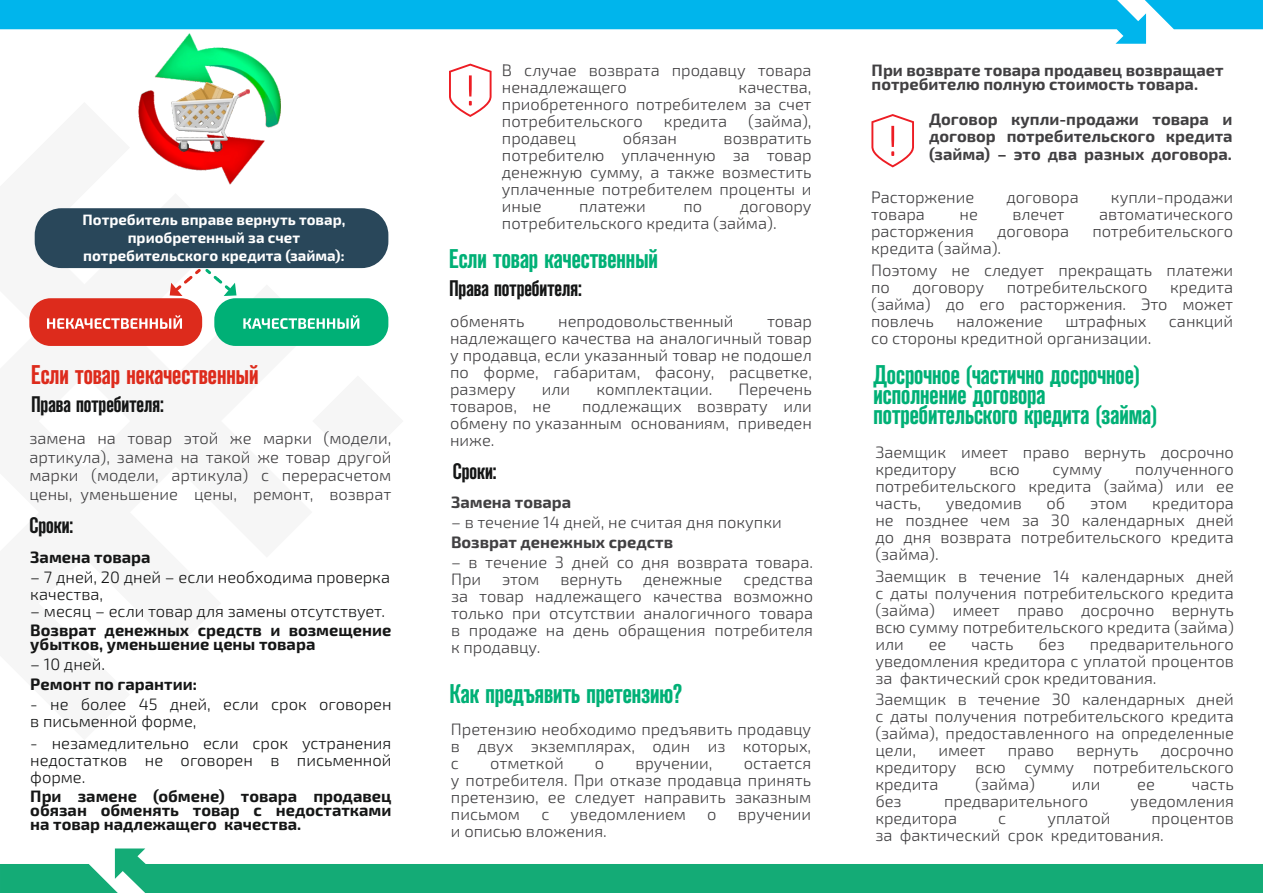
<style>
.page{position:relative;width:1263px;height:893px;background:#fff}
.page>*{position:absolute;margin:0;border:0;box-sizing:border-box;transform-origin:0 0}
.t1{font:27px/20.2px "Reforma Grotesk Demi";color:#00b076}
.t2{font:27px "Reforma Grotesk Demi";color:#dd2b1c}
.t3{font:22.5px "Reforma Grotesk Demi";color:#151616}
.t4{font:300 16.5px/17px "Exo 2";color:#414042;text-align:justify}
.t5{font:300 16.5px/17px "Exo 2";color:#151616}
.t6{font:700 16.5px/17.9px "Exo 2.0";color:#414042;text-align:justify}
.t7{font:700 16.5px/13.8px "Exo 2.0";color:#151616}
.t8{font:700 15px/18px "Exo 2.0";color:#fff;text-align:center}
</style>
<div class="page">
<svg style="left:0;top:848px;width:1263px;height:45px;fill:#14ab76"></svg>
<svg style="left:0;top:0;width:1263px;height:44px;fill:#00b5ec"></svg>
<div style="left:35px;top:208px;width:353px;height:60px;background:#29475a;border-radius:27px"></div>
<svg style="left:170px;top:268px;width:66px;height:28px"></svg>
<div style="left:29px;top:298px;width:173px;height:48px;background:#dd2b1c;border-radius:21px"></div>
<svg style="left:47px;top:315px;width:135px;height:14px"></svg>
<div style="left:214px;top:298px;width:174px;height:48px;background:#00b076;border-radius:21px"></div>
<svg style="left:243px;top:315px;width:116px;height:14px"></svg>
<svg style="left:449px;top:64px;width:42px;height:53px"></svg>
<svg style="left:871px;top:114px;width:43px;height:53px"></svg>
<img style="left:132px;top:31px;width:156px;height:154px">
<img style="left:168px;top:82px;width:82px;height:70px">
<p class="t8" style="left:82px;top:212px;width:264px">Потребитель вправе вернуть товар, приобретенный за счет потребительского кредита (займа):</p>
<h1 class="t2" style="left:31px;top:365px;width:229px">Если товар некачественный</h1>
<h2 class="t3" style="left:31px;top:396px;width:134px">Права потребителя:</h2>
<p class="t4" style="left:29px;top:428px;width:363px;line-height:18.8px">замена на товар этой же марки (модели, артикула), замена на такой же товар другой марки (модели, артикула) с перерасчетом цены, уменьшение цены, ремонт, возврат</p>
<h2 class="t3" style="left:29px;top:518px;width:45px">Сроки:</h2>
<p class="t7" style="left:30px;top:552px;width:122px">Замена товара</p>
<p class="t5" style="left:30px;top:568px;width:361px">– 7 дней, 20 дней – если необходима проверка качества,</p>
<p class="t5" style="left:30px;top:602px;width:356px">– месяц – если товар для замены отсутствует.</p>
<p class="t7" style="left:30px;top:625px;width:363px">Возврат денежных средств и возмещение убытков, уменьшение цены товара</p>
<p class="t5" style="left:30px;top:655px;width:76px">– 10 дней.</p>
<p class="t7" style="left:30px;top:679px;width:168px">Ремонт по гарантии:</p>
<p class="t5" style="left:30px;top:695px;width:363px">- не более 45 дней, если срок оговорен в письменной форме,</p>
<p class="t5" style="left:30px;top:733px;width:363px;text-align:justify">- незамедлительно если срок устранения недостатков не оговорен в письменной форме.</p>
<p class="t7" style="left:30px;top:791px;width:363px;text-align:justify">При замене (обмене) товара продавец обязан обменять товар с недостатками на товар надлежащего качества.</p>
<p class="t4" style="left:502px;top:61px;width:311px">В случае возврата продавцу товара ненадлежащего</p>
<p class="t4" style="left:502px;top:78px;width:311px;text-indent:237px">качества, приобретенного потребителем за счет потребительского</p>
<p class="t4" style="left:664px;top:112px;width:65px">кредита</p>
<p class="t4" style="left:748px;top:112px;width:65px">(займа),</p>
<p class="t4" style="left:502px;top:129px;width:76px">продавец</p>
<p class="t4" style="left:623px;top:129px;width:56px">обязан</p>
<p class="t4" style="left:502px;top:129px;width:311px;text-indent:222px">возвратить потребителю уплаченную за товар денежную сумму, а также возместить уплаченные потребителем проценты и иные</p>
<p class="t4" style="left:502px;top:197px;width:311px;text-indent:238px">договору потребительского кредита (займа).</p>
<h1 class="t1" style="left:449px;top:250px;width:210px">Если товар качественный</h1>
<p class="t4" style="left:579px;top:197px;width:68px">платежи</p>
<p class="t4" style="left:683px;top:197px;width:20px">по</p>
<h2 class="t3" style="left:449px;top:280px;width:134px">Права потребителя:</h2>
<p class="t4" style="left:450px;top:312px;width:76px">обменять</p>
<p class="t4" style="left:558px;top:312px;width:177px">непродовольственный</p>
<p class="t4" style="left:450px;top:312px;width:363px;text-indent:317px">товар надлежащего качества на аналогичный товар у продавца, если указанный товар не подошел по форме, габаритам, фасону, расцветке, размеру</p>
<p class="t4" style="left:542px;top:380px;width:30px">или</p>
<p class="t4" style="left:596px;top:380px;width:117px">комплектации.</p>
<p class="t4" style="left:738px;top:380px;width:75px">Перечень</p>
<p class="t4" style="left:450px;top:397px;width:102px">товаров, не</p>
<p class="t4" style="left:450px;top:397px;width:363px;text-indent:132px">подлежащих возврату или обмену по указанным основаниям, приведен ниже.</p>
<h2 class="t3" style="left:453px;top:463px;width:45px">Сроки:</h2>
<p class="t6" style="left:451px;top:495px;width:122px">Замена товара</p>
<p class="t4" style="left:451px;top:513px;width:332px">– в течение 14 дней, не считая дня покупки</p>
<p class="t6" style="left:451px;top:534px;width:224px">Возврат денежных средств</p>
<p class="t4" style="left:451px;top:553px;width:363px">– в течение 3 дней со дня возврата товара.<br>При</p>
<p class="t4" style="left:451px;top:570px;width:364px;text-indent:292px">средства за товар надлежащего качества возможно только при отсутствии аналогичного товара в продаже на день обращения потребителя к продавцу.</p>
<p class="t4" style="left:502px;top:570px;width:39px">этом</p>
<p class="t4" style="left:560px;top:570px;width:63px">вернуть</p>
<p class="t4" style="left:643px;top:570px;width:81px">денежные</p>
<h1 class="t1" style="left:450px;top:686px;width:234px">Как предъявить претензию?</h1>
<p class="t4" style="left:451px;top:720px;width:362px">Претензию необходимо предъявить продавцу в двух экземплярах, один из которых, с</p>
<p class="t4" style="left:490px;top:754px;width:75px">отметкой</p>
<p class="t4" style="left:595px;top:754px;width:11px">о</p>
<p class="t4" style="left:635px;top:754px;width:79px">вручении,</p>
<p class="t4" style="left:451px;top:754px;width:362px;text-indent:293px">остается у потребителя. При отказе продавца принять претензию, ее следует направить заказным письмом</p>
<p class="t4" style="left:541px;top:805px;width:10px">с</p>
<p class="t4" style="left:571px;top:805px;width:117px">уведомлением</p>
<p class="t4" style="left:707px;top:805px;width:11px">о</p>
<p class="t4" style="left:738px;top:805px;width:75px">вручении</p>
<p class="t4" style="left:451px;top:822px;width:157px">и описью вложения.</p>
<p class="t6" style="left:872px;top:65px;width:354px;line-height:13.8px">При возврате товара продавец возвращает потребителю полную стоимость товара.</p>
<p class="t6" style="left:929px;top:111px;width:305px">Договор купли-продажи товара и договор потребительского кредита (займа) – это два разных договора.</p>
<p class="t4" style="left:871px;top:188px;width:105px">Расторжение</p>
<p class="t4" style="left:1006px;top:188px;width:74px">договора</p>
<p class="t4" style="left:1111px;top:188px;width:124px">купли-продажи</p>
<p class="t4" style="left:871px;top:205px;width:55px">товара</p>
<p class="t4" style="left:959px;top:205px;width:20px">не</p>
<p class="t4" style="left:1012px;top:205px;width:54px">влечет</p>
<p class="t4" style="left:1099px;top:205px;width:136px">автоматического</p>
<p class="t4" style="left:871px;top:222px;width:104px">расторжения</p>
<p class="t4" style="left:997px;top:222px;width:74px">договора</p>
<p class="t4" style="left:1092px;top:222px;width:142px">потребительского</p>
<p class="t4" style="left:871px;top:237px;width:364px;line-height:21.8px">кредита (займа).<br>Поэтому не следует прекращать платежи</p>
<p class="t4" style="left:871px;top:278px;width:20px">по</p>
<p class="t4" style="left:912px;top:278px;width:73px">договору</p>
<p class="t4" style="left:1007px;top:278px;width:142px">потребительского</p>
<p class="t4" style="left:871px;top:278px;width:364px;text-indent:299px">кредита (займа) до его расторжения. Это может повлечь</p>
<p class="t4" style="left:956px;top:312px;width:88px">наложение</p>
<p class="t4" style="left:1065px;top:312px;width:83px">штрафных</p>
<p class="t4" style="left:1169px;top:312px;width:66px">санкций</p>
<p class="t4" style="left:871px;top:329px;width:282px">со стороны кредитной организации.</p>
<h1 class="t1" style="left:873px;top:366px;width:285px">Досрочное (частично досрочное) исполнение договора потребительского кредита (займа)</h1>
<p class="t4" style="left:875px;top:443px;width:360px">Заемщик имеет право вернуть досрочно кредитору</p>
<p class="t4" style="left:875px;top:460px;width:360px;text-indent:260px">полученного потребительского кредита (займа) или ее часть,</p>
<p class="t4" style="left:989px;top:460px;width:32px">всю</p>
<p class="t4" style="left:1052px;top:460px;width:51px">сумму</p>
<p class="t4" style="left:946px;top:494px;width:78px">уведомив</p>
<p class="t4" style="left:1047px;top:494px;width:20px">об</p>
<p class="t4" style="left:1090px;top:494px;width:39px">этом</p>
<p class="t4" style="left:875px;top:494px;width:360px;text-indent:277px">кредитора не позднее чем за 30 календарных дней до дня возврата потребительского кредита (займа).</p>
<p class="t4" style="left:875px;top:567px;width:360px">Заемщик в течение 14 календарных дней с даты получения потребительского кредита (займа) имеет право досрочно вернуть всю сумму потребительского кредита (займа) или</p>
<p class="t4" style="left:929px;top:635px;width:19px">ее</p>
<p class="t4" style="left:971px;top:635px;width:44px">часть</p>
<p class="t4" style="left:1038px;top:635px;width:28px">без</p>
<p class="t4" style="left:875px;top:635px;width:360px;text-indent:214px">предварительного уведомления кредитора с уплатой процентов за фактический срок кредитования.</p>
<p class="t4" style="left:875px;top:690px;width:360px">Заемщик в течение 30 календарных дней с даты получения потребительского кредита (займа), предоставленного на определенные цели,</p>
<p class="t4" style="left:875px;top:741px;width:360px;text-indent:285px">досрочно кредитору всю сумму потребительского кредита</p>
<p class="t4" style="left:938px;top:741px;width:49px">имеет</p>
<p class="t4" style="left:1008px;top:741px;width:48px">право</p>
<p class="t4" style="left:1076px;top:741px;width:63px">вернуть</p>
<p class="t4" style="left:975px;top:775px;width:61px">(займа)</p>
<p class="t4" style="left:1072px;top:775px;width:30px">или</p>
<p class="t4" style="left:1137px;top:775px;width:19px">ее</p>
<p class="t4" style="left:1192px;top:775px;width:44px">часть</p>
<p class="t4" style="left:875px;top:792px;width:28px">без</p>
<p class="t4" style="left:944px;top:792px;width:146px">предварительного</p>
<p class="t4" style="left:1130px;top:792px;width:105px">уведомления</p>
<p class="t4" style="left:875px;top:809px;width:83px">кредитора</p>
<p class="t4" style="left:998px;top:809px;width:10px">с</p>
<p class="t4" style="left:1047px;top:809px;width:64px">уплатой</p>
<p class="t4" style="left:875px;top:809px;width:360px;text-indent:276px">процентов за фактический срок кредитования.</p>
</div>
